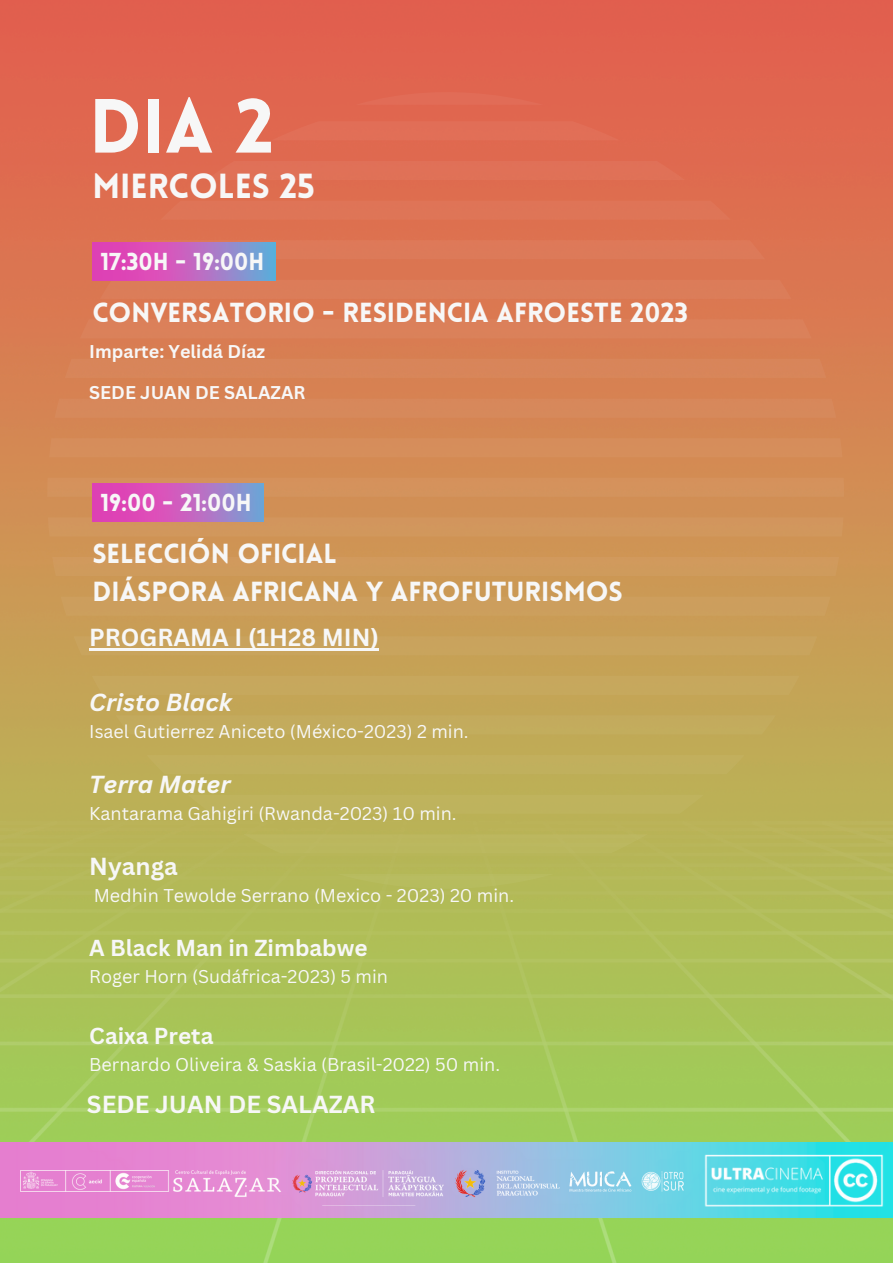
<style>
.page{position:relative;width:893px;height:1264px;background:#fff}
.page>*{position:absolute;margin:0;border:0;box-sizing:border-box;transform-origin:0 0}
.t1{font:900 75px "Lovelo";color:#f7f7f7}
.t2{font:900 34.05px "Lovelo";color:#f7f7f7}
.t3{font:900 27px "Lovelo";color:#f7f7f7}
.t4{font:700 24px "Canva Sans";color:#f7f7f7}
.t5{font:900 24px "Lovelo";color:#f7f7f7}
.t6{font:italic 700 24px "Canva Sans";color:#f7f7f7}
.t7{font:700 22.5px "Canva Sans";color:#f7f7f7}
.t8{font:18px "Canva Sans";color:#f7f7f7}
.t9{font:700 18px "Canva Sans";color:#f7f7f7}
</style>
<div class="page">
<img style="left:0;top:0;width:892px;height:822px">
<div style="left:116px;top:715px;width:659px;height:19px;background:#c3ab5d"></div>
<div style="left:61px;top:596px;width:769px;height:19px;background:#cc9e5d"></div>
<div style="left:92px;top:675px;width:707px;height:20px;background:#c6a85d"></div>
<div style="left:74px;top:636px;width:743px;height:19px;background:#c9a35d"></div>
<div style="left:187px;top:794px;width:517px;height:19px;background:#beb35d"></div>
<div style="left:160px;top:200px;width:570px;height:20px;background:#de7457"></div>
<div style="left:47px;top:477px;width:797px;height:20px;background:#d5925c"></div>
<div style="left:146px;top:755px;width:598px;height:19px;background:#c0af5d"></div>
<div style="left:100px;top:280px;width:691px;height:19px;background:#db7c59"></div>
<div style="left:206px;top:161px;width:479px;height:19px;background:#e07157"></div>
<div style="left:126px;top:240px;width:639px;height:19px;background:#dd7959"></div>
<div style="left:271px;top:121px;width:349px;height:19px;background:#e16e57"></div>
<div style="left:52px;top:557px;width:787px;height:19px;background:#cf9a5c"></div>
<div style="left:80px;top:319px;width:731px;height:19px;background:#db815a"></div>
<div style="left:49px;top:438px;width:793px;height:19px;background:#d68e5b"></div>
<div style="left:48px;top:517px;width:795px;height:19px;background:#d2975d"></div>
<div style="left:55px;top:398px;width:781px;height:20px;background:#d7885b"></div>
<div style="left:65px;top:359px;width:761px;height:19px;background:#d8855a"></div>
<div style="left:355px;top:92px;width:188px;height:13px;background:#e16c57"></div>
<img style="left:0;top:822px;width:892px;height:440px">
<img style="left:93px;top:242px;width:182px;height:38px">
<img style="left:93px;top:483px;width:170px;height:38px">
<hr style="left:89px;top:648px;width:290px;height:2px;background:#f7f7f7">
<img style="left:0;top:1142px;width:689px;height:75px">
<img style="left:4px;top:1147px;width:558px;height:58px">
<img style="left:563px;top:1166px;width:125px;height:32px">
<img style="left:689px;top:1142px;width:203px;height:79px">
<p class="t1" style="left:89px;top:96px;width:186px">DIA 2</p>
<p class="t2" style="left:92px;top:172px;width:224px">MIERCOLES 25</p>
<p class="t5" style="left:100px;top:252px;width:165px">17:30H - 19:00H</p>
<p class="t3" style="left:92px;top:302px;width:597px">CONVERSATORIO - RESIDENCIA AFROESTE 2023</p>
<p class="t9" style="left:89px;top:338px;width:177px">Imparte: Yelidá Díaz</p>
<p class="t9" style="left:89px;top:380px;width:218px">SEDE JUAN DE SALAZAR</p>
<p class="t5" style="left:100px;top:493px;width:153px">19:00 - 21:00H</p>
<p class="t3" style="left:92px;top:543px;width:246px">SELECCIÓN OFICIAL</p>
<p class="t3" style="left:92px;top:580px;width:532px">DIÁSPORA AFRICANA Y AFROFUTURISMOS</p>
<p class="t4" style="left:89px;top:620px;width:291px">PROGRAMA I (1H28 MIN)</p>
<p class="t6" style="left:89px;top:685px;width:144px">Cristo Black</p>
<p class="t8" style="left:89px;top:718px;width:381px">Isael Gutierrez Aniceto (México-2023) 2 min.</p>
<p class="t6" style="left:89px;top:767px;width:143px">Terra Mater</p>
<p class="t8" style="left:89px;top:801px;width:369px">Kantarama Gahigiri (Rwanda-2023) 10 min.</p>
<p class="t4" style="left:89px;top:849px;width:90px">Nyanga</p>
<p class="t8" style="left:94px;top:883px;width:422px">Medhin Tewolde Serrano (Mexico - 2023) 20 min.</p>
<p class="t7" style="left:89px;top:932px;width:280px">A Black Man in Zimbabwe</p>
<p class="t8" style="left:89px;top:964px;width:300px">Roger Horn (Sudáfrica-2023) 5 min</p>
<p class="t7" style="left:89px;top:1019px;width:126px">Caixa Preta</p>
<p class="t8" style="left:89px;top:1051px;width:412px">Bernardo Oliveira &amp; Saskia (Brasil-2022) 50 min.</p>
<p class="t4" style="left:87px;top:1087px;width:290px">SEDE JUAN DE SALAZAR</p>
</div>
